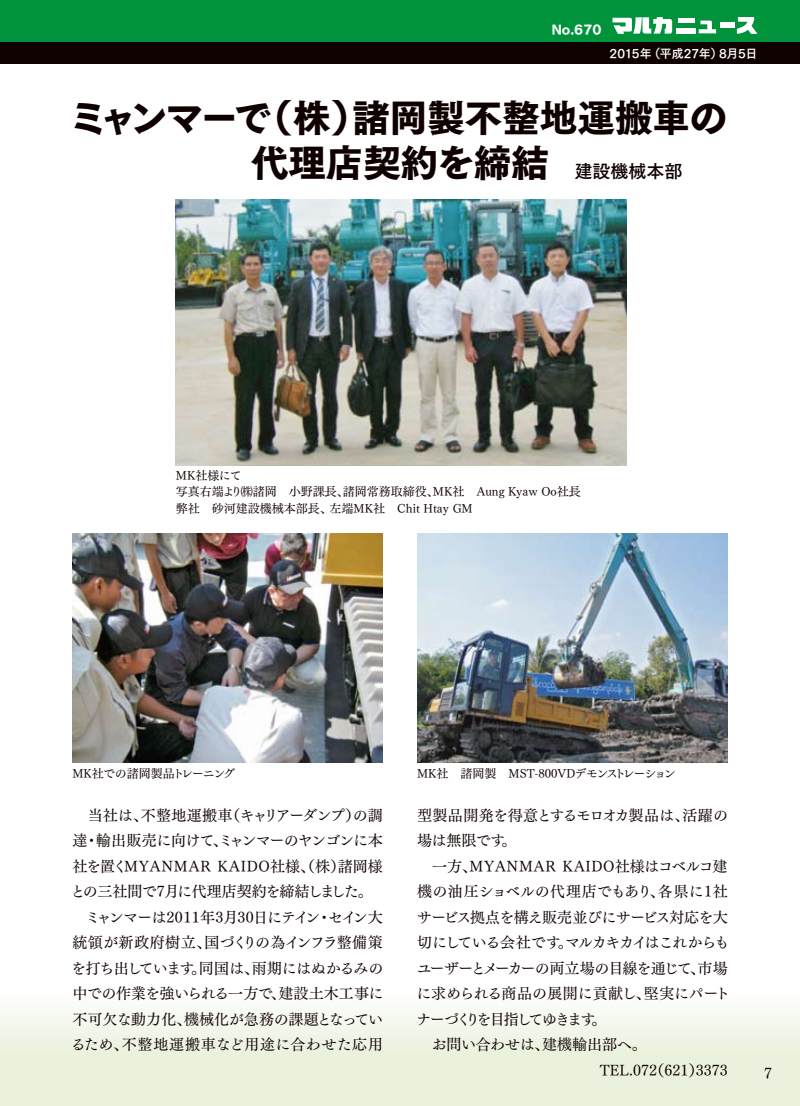
<style>
.page{position:relative;width:800px;height:1106px;background:#fff}
.page>*{position:absolute;margin:0;border:0;box-sizing:border-box;transform-origin:0 0}
.t1{font:37.5px/45px "Tsuku Go Pro H";color:#0f0100}
.t2{font:15px/25.5px "Tsuku Min Pro M";letter-spacing:-.025em;color:#0f0100}
.t3{font:15px "Tsuku Min Pro M";letter-spacing:.01em;color:#0f0100}
.t4{font:15px "Tsuku Min Pro M";letter-spacing:-.075em;color:#0f0100}
.t5{font:15px "Tsuku Min Pro M";letter-spacing:-.065em;color:#0f0100}
.t6{font:15px "Tsuku Min Pro M";letter-spacing:-.045em;color:#0f0100}
.t7{font:15px "Tsuku Min Pro M";color:#0f0100}
.t8{font:15px "Tsuku Min Pro M";letter-spacing:-.12em;color:#0f0100}
.t9{font:12px/16.5px "Tsuku Min Pro M";color:#0f0100}
.t10{font:12px "Tsuku Go Pro B";letter-spacing:-.02em;color:#fff}
.t11{font:12px "Tsuku Min Pro M";letter-spacing:-.04em;color:#0f0100}
.t12{font:12px "Tsuku Go Pro H";color:#fff}
.s1{font-family:"Tsuku Go Pro B";font-size:18px}
</style>
<div class="page">
<div style="left:0;top:991px;width:799px;height:115px;background:linear-gradient(to bottom,#fafcf7,#e5efd5)"></div>
<div style="left:0;top:0;width:799px;height:43px;background:#00933c"></div>
<div style="left:0;top:43px;width:799px;height:21px;background:#0f0100"></div>
<svg style="left:612px;top:17px;width:60px;height:17px"></svg>
<div style="left:677px;top:18px;width:17px;height:5px;background:#fff"></div>
<div style="left:676px;top:28px;width:19px;height:6px;background:#fff"></div>
<svg style="left:698px;top:20px;width:18px;height:13px"></svg>
<div style="left:719px;top:23px;width:15px;height:5px;background:#fff"></div>
<svg style="left:736px;top:17px;width:21px;height:17px"></svg>
<img style="left:176px;top:200px;width:450px;height:265px">
<img style="left:72px;top:533px;width:311px;height:230px">
<img style="left:417px;top:533px;width:310px;height:230px">
<p class="t12" style="left:551px;top:22px;width:51px">No.670</p>
<p class="t10" style="left:609px;top:43px;width:149px">2015年（平成27年）8月5日</p>
<h1 class="t1" style="left:251px;top:97px;width:478px;text-indent:-181px">ミャンマーで（株）諸岡製不整地運搬車の代理店契約を締結 <span class="s1">建設機械本部</span></h1>
<p class="t9" style="left:176px;top:466px;width:406px">MK社様にて　<br>写真右端より㈱諸岡　小野課長、諸岡常務取締役、MK社　Aung Kyaw Oo社長弊社　砂河建設機械本部長、左端MK社　Chit Htay GM</p>
<p class="t11" style="left:72px;top:762px;width:164px">MK社での諸岡製品トレーニング</p>
<p class="t9" style="left:417px;top:763px;width:260px">MK社　諸岡製　MST-800VDデモンストレーション</p>
<p class="t2" style="left:70px;top:800px;width:314px">　当社は、不整地運搬車（キャリアーダンプ）の調達・輸出販売に向けて、ミャンマーのヤンゴンに本社を置くMYANMAR KAIDO社様、（株）諸岡様との三社間で7月に代理店契約を締結しました。　ミャンマーは2011年3月30日にテイン・セイン大統領が新政府樹立、国づくりの為インフラ整備策を打ち出しています。同国は、雨期にはぬかるみの中での作業を強いられる一方で、建設土木工事に不可欠な動力化、機械化が急務の課題となっているため、不整地運搬車など用途に合わせた応用</p>
<p class="t2" style="left:417px;top:800px;width:312px">型製品開発を得意とするモロオカ製品は、活躍の</p>
<p class="t2" style="left:417px;top:826px;width:101px">場は無限です。</p>
<p class="t3" style="left:417px;top:852px;width:312px">　一方、MYANMAR KAIDO社様はコベルコ建</p>
<p class="t3" style="left:417px;top:878px;width:312px">機の油圧ショベルの代理店でもあり、各県に1社</p>
<p class="t6" style="left:416px;top:903px;width:312px">サービス拠点を構え販売並びにサービス対応を大</p>
<p class="t4" style="left:417px;top:929px;width:314px">切にしている会社です。マルカキカイはこれからも</p>
<p class="t5" style="left:416px;top:954px;width:312px">ユーザーとメーカーの両立場の目線を通じて、市場</p>
<p class="t2" style="left:416px;top:979px;width:315px">に求められる商品の展開に貢献し、堅実にパート</p>
<p class="t8" style="left:416px;top:1005px;width:192px">ナーづくりを目指してゆきます。</p>
<p class="t2" style="left:417px;top:1030px;width:231px">　お問い合わせは、建機輸出部へ。</p>
<p class="t7" style="left:599px;top:1056px;width:129px">TEL.072（621）3373</p>
<p class="t2" style="left:764px;top:1059px;width:9px">7</p>
</div>
